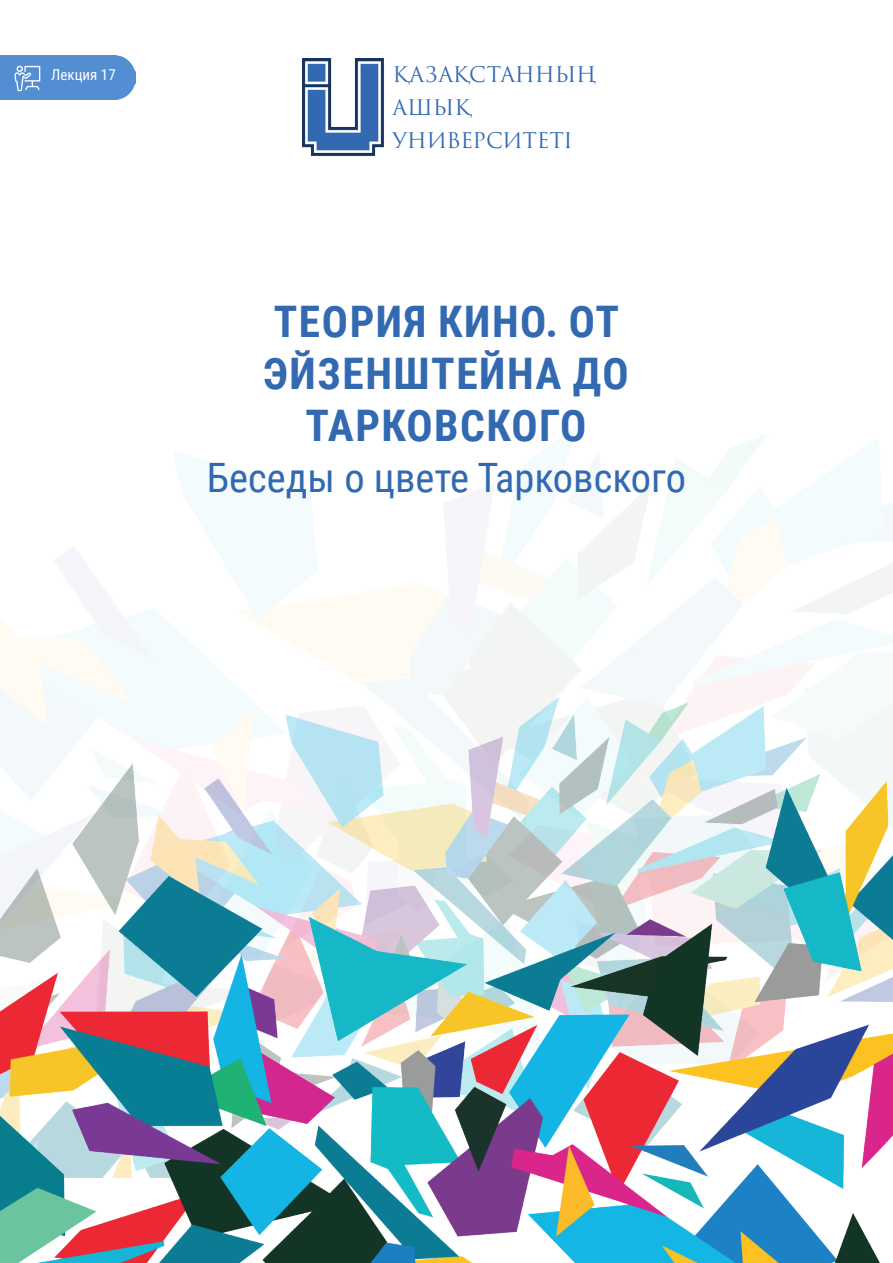
<style>
.page{position:relative;width:893px;height:1263px;background:#fff}
.page>*{position:absolute;margin:0;border:0;box-sizing:border-box;transform-origin:0 0}
.t1{font:700 43.5px/52.2px "Roboto Condensed";letter-spacing:.035em;color:#3269b1;text-align:center}
.t2{font:40.5px "Roboto Condensed";color:#3269b1}
.t3{font:21px "Trajan Pro 3";letter-spacing:-.01em;color:#3269b1}
.t4{font:15px "Roboto Condensed";color:#fff}
</style>
<div class="page">
<img style="left:0;top:425px;width:893px;height:638px">
<img style="left:302px;top:58px;width:82px;height:98px">
<img style="left:0;top:696px;width:892px;height:33px">
<img style="left:0;top:729px;width:892px;height:534px">
<div style="left:0;top:55px;width:136px;height:45px;background:#538dd2"></div>
<svg style="left:14px;top:66px;width:26px;height:25px"></svg>
<p class="t4" style="left:51px;top:64px;width:66px">Лекция 17</p>
<p class="t3" style="left:393px;top:60px;width:205px">ҚАЗАҚСТАННЫҢ</p>
<p class="t3" style="left:393px;top:93px;width:80px">АШЫҚ</p>
<p class="t3" style="left:393px;top:126px;width:182px">УНИВЕРСИТЕТІ</p>
<p class="t1" style="left:263px;top:294px;width:367px">ТЕОРИЯ КИНО. ОТ<br>ЭЙЗЕНШТЕЙНА ДО<br>ТАРКОВСКОГО</p>
<p class="t2" style="left:207px;top:449px;width:481px">Беседы о цвете Тарковского</p>
</div>
